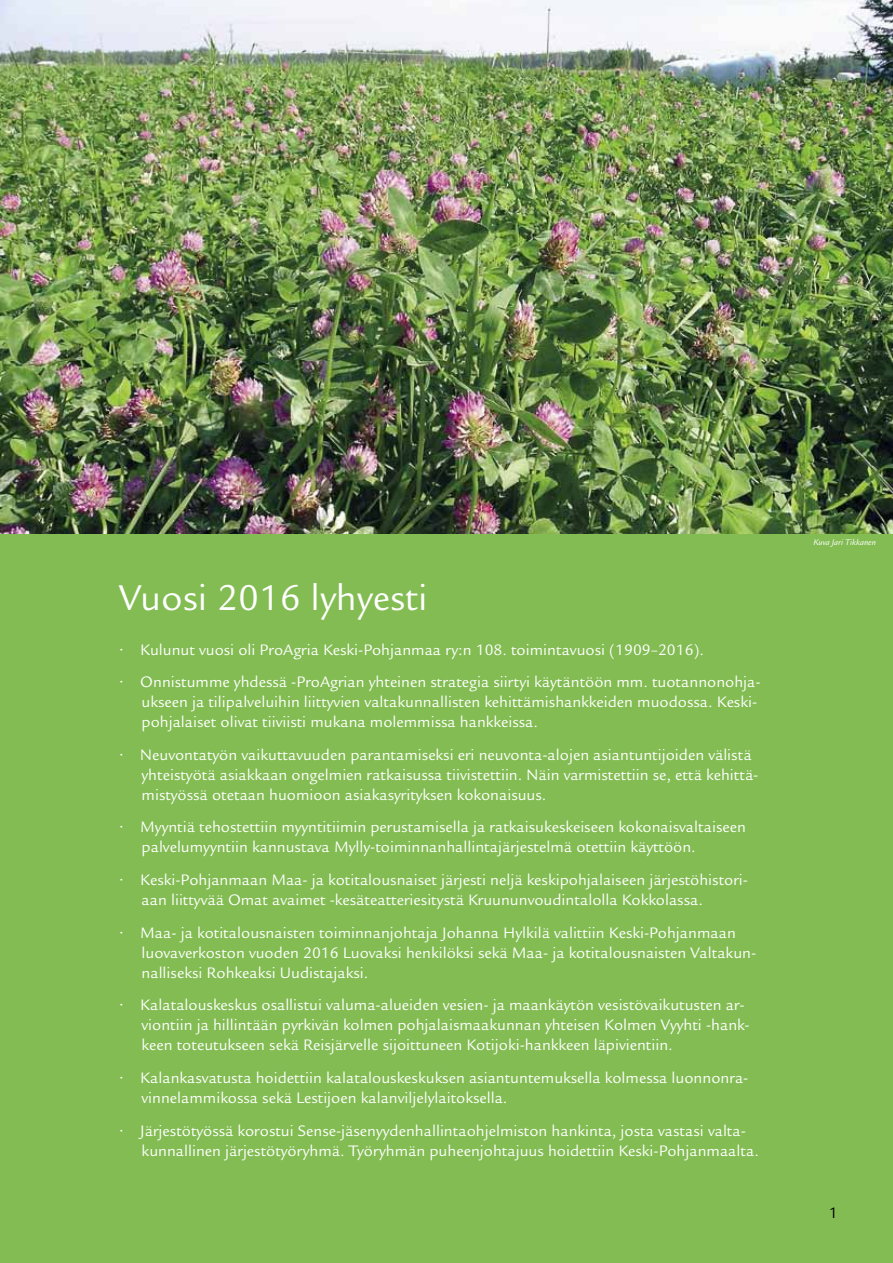
<style>
.page{position:relative;width:893px;height:1263px;background:#fff}
.page>*{position:absolute;margin:0;border:0;box-sizing:border-box;transform-origin:0 0}
.t1{font:39px "Legacy Sans";color:#fff}
.t2{font:16.5px/20px "Legacy Sans";color:#fff}
.t3{font:16.5px "Legacy Sans";color:#000}
.t4{font:italic 9px "Legacy Sans";color:#fff}
</style>
<div class="page">
<div style="left:0;top:483px;width:893px;height:780px;background:#82bc52"></div>
<img style="left:0;top:0;width:893px;height:534px">
<h1 class="t1" style="left:119px;top:576px;width:310px">Vuosi 2016 lyhyesti</h1>
<p class="t2" style="left:119px;top:639px;width:587px">• Kulunut vuosi oli ProAgria Keski-Pohjanmaa ry:n 108. toimintavuosi (1909–2016).</p>
<p class="t2" style="left:142px;top:672px;width:621px;text-indent:-23px">• Onnistumme yhdessä -ProAgrian yhteinen strategia siirtyi käytäntöön mm. tuotannonohja&shy;ukseen ja tilipalveluihin liittyvien valtakunnallisten kehittämishankkeiden muodossa. Keski&shy;pohjalaiset olivat tiiviisti mukana molemmissa hankkeissa.</p>
<p class="t2" style="left:142px;top:745px;width:618px;text-indent:-23px">• Neuvontatyön vaikuttavuuden parantamiseksi eri neuvonta-alojen asiantuntijoiden välistä yhteistyötä asiakkaan ongelmien ratkaisussa tiivistettiin. Näin varmistettiin se, että kehittä&shy;mistyössä otetaan huomioon asiakasyrityksen kokonaisuus.</p>
<p class="t2" style="left:142px;top:817px;width:606px;text-indent:-23px">• Myyntiä tehostettiin myyntitiimin perustamisella ja ratkaisukeskeiseen kokonaisvaltaiseen palvelumyyntiin kannustava Mylly-toiminnanhallintajärjestelmä otettiin käyttöön.</p>
<p class="t2" style="left:142px;top:870px;width:608px;text-indent:-23px">• Keski-Pohjanmaan Maa- ja kotitalousnaiset järjesti neljä keskipohjalaiseen järjestöhistori&shy;aan liittyvää Omat avaimet -kesäteatteriesitystä Kruununvoudintalolla Kokkolassa.</p>
<p class="t2" style="left:142px;top:923px;width:616px;text-indent:-23px">• Maa- ja kotitalousnaisten toiminnanjohtaja Johanna Hylkilä valittiin Keski-Pohjanmaan luovaverkoston vuoden 2016 Luovaksi henkilöksi sekä Maa- ja kotitalousnaisten Valtakun&shy;nalliseksi Rohkeaksi Uudistajaksi.</p>
<p class="t2" style="left:142px;top:995px;width:610px;text-indent:-23px">• Kalatalouskeskus osallistui valuma-alueiden vesien- ja maankäytön vesistövaikutusten ar&shy;viontiin ja hillintään pyrkivän kolmen pohjalaismaakunnan yhteisen Kolmen Vyyhti -hank&shy;keen toteutukseen sekä Reisjärvelle sijoittuneen Kotijoki-hankkeen läpivientiin.</p>
<p class="t2" style="left:142px;top:1068px;width:608px;text-indent:-23px">• Kalankasvatusta hoidettiin kalatalouskeskuksen asiantuntemuksella kolmessa luonnonra&shy;vinnelammikossa sekä Lestijoen kalanviljelylaitoksella.</p>
<p class="t2" style="left:142px;top:1121px;width:619px;text-indent:-23px">• Järjestötyössä korostui Sense-jäsenyydenhallintaohjelmiston hankinta, josta vastasi valta&shy;kunnallinen järjestötyöryhmä. Työryhmän puheenjohtajuus hoidettiin Keski-Pohjanmaalta.</p>
<p class="t4" style="left:813px;top:537px;width:64px">Kuva Jari Tikkanen</p>
<p class="t3" style="left:829px;top:1203px;width:10px">1</p>
</div>
